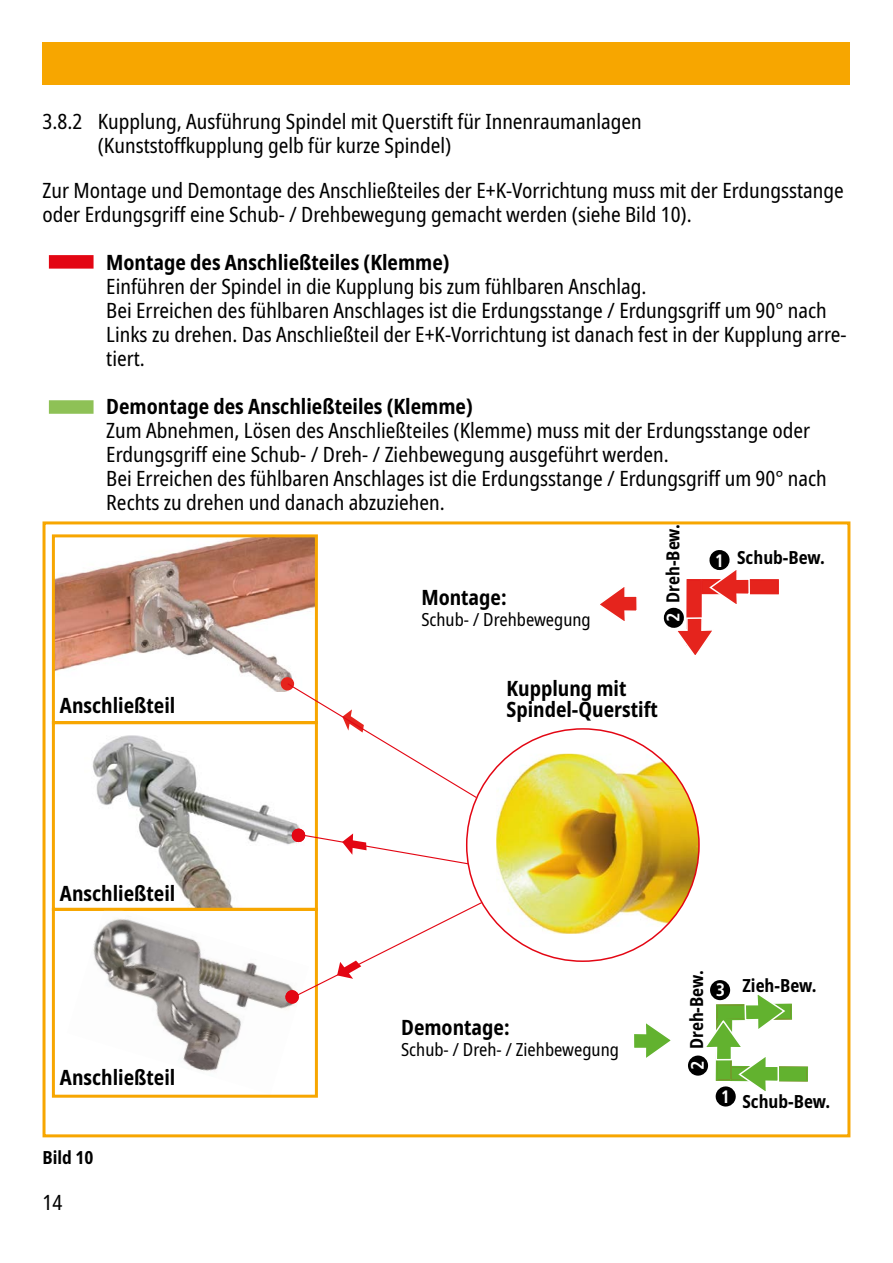
<style>
.page{position:relative;width:893px;height:1263px;background:#fff}
.page>*{position:absolute;margin:0;border:0;box-sizing:border-box;transform-origin:0 0}
.t1{font:condensed 21px/24px "Noto Sans";color:#000}
.t2{font:700 condensed 21px "Noto Sans";color:#000}
.t3{font:700 condensed 18px "Noto Sans";color:#000}
.t4{font:condensed 18px "Noto Sans";color:#000}
.t5{font:700 condensed 18px "Frutiger LT Com";color:#fff}
</style>
<div class="page">
<div style="left:43px;top:43px;width:807px;height:42px;background:#f7a600"></div>
<img style="left:496px;top:754px;width:203px;height:180px">
<img style="left:92px;top:735px;width:208px;height:172px">
<div style="left:52px;top:721px;width:266px;height:190px;border:3px solid #f7a600"></div>
<img style="left:56px;top:538px;width:258px;height:153px">
<div style="left:52px;top:534px;width:266px;height:190px;border:3px solid #f7a600"></div>
<img style="left:93px;top:918px;width:201px;height:153px">
<div style="left:52px;top:908px;width:266px;height:190px;border:3px solid #f7a600"></div>
<div style="left:281px;top:677px;width:13px;height:13px;background:#e5241d;border-radius:50%"></div>
<svg style="left:286px;top:682px;width:192px;height:117px"></svg>
<svg style="left:291px;top:828px;width:178px;height:37px"></svg>
<svg style="left:284px;top:901px;width:199px;height:103px"></svg>
<svg style="left:634px;top:1023px;width:37px;height:35px"></svg>
<div style="left:688px;top:1055px;width:20px;height:21px;background:#000;border-radius:50%"></div>
<svg style="left:702px;top:990px;width:106px;height:101px"></svg>
<div style="left:710px;top:980px;width:20px;height:20px;background:#000;border-radius:50%"></div>
<svg style="left:600px;top:587px;width:37px;height:34px"></svg>
<div style="left:715px;top:1086px;width:21px;height:21px;background:#000;border-radius:50%"></div>
<div style="left:702px;top:580px;width:76px;height:13px;background:#e5241d"></div>
<div style="left:701px;top:579px;width:78px;height:15px;border:2px solid #e5241d"></div>
<svg style="left:663px;top:550px;width:88px;height:105px"></svg>
<div style="left:43px;top:521px;width:807px;height:616px;border:3px solid #f7a600"></div>
<div style="left:49px;top:255px;width:45px;height:14px;background:#e30613"></div>
<div style="left:49px;top:400px;width:45px;height:14px;background:#8ec156"></div>
<p class="t1" style="left:98px;top:110px;width:545px;text-indent:-55px">3.8.2 Kupplung, Ausführung Spindel mit Querstift für Innenraumanlagen (Kunststoffkupplung gelb für kurze Spindel)</p>
<p class="t1" style="left:43px;top:179px;width:803px">Zur Montage und Demontage des Anschließteiles der E+K-Vorrichtung muss mit der Erdungsstange oder Erdungsgriff eine Schub- / Drehbewegung gemacht werden (siehe Bild 10).</p>
<p class="t2" style="left:106px;top:247px;width:345px">Montage des Anschließteiles (Klemme)</p>
<p class="t1" style="left:106px;top:275px;width:742px">Einführen der Spindel in die Kupplung bis zum fühlbaren Anschlag.<br>Bei Erreichen des fühlbaren Anschlages ist die Erdungsstange / Erdungsgriff um 90° nach Links zu drehen. Das Anschließteil der E+K-Vorrichtung ist danach fest in der Kupplung arre&shy;tiert.</p>
<p class="t2" style="left:106px;top:391px;width:368px">Demontage des Anschließteiles (Klemme)</p>
<p class="t1" style="left:106px;top:419px;width:722px">Zum Abnehmen, Lösen des Anschließteiles (Klemme) muss mit der Erdungsstange oder Erdungsgriff eine Schub- / Dreh- / Ziehbewegung ausgeführt werden.<br>Bei Erreichen des fühlbaren Anschlages ist die Erdungsstange / Erdungsgriff um 90° nach Rechts zu drehen und danach abzuziehen.</p>
<p class="t2" style="left:421px;top:582px;width:87px">Montage:</p>
<p class="t4" style="left:421px;top:607px;width:171px">Schub- / Drehbewegung</p>
<p class="t3" style="left:660px;top:603px;width:80px;rotate:-90deg">Dreh-Bew.</p>
<p class="t5" style="left:662px;top:622px;width:11px;rotate:-90deg">2</p>
<p class="t2" style="left:506px;top:673px;width:122px">Kupplung mit</p>
<p class="t2" style="left:60px;top:690px;width:117px">Anschließteil</p>
<p class="t2" style="left:506px;top:694px;width:153px">Spindel-Querstift</p>
<p class="t5" style="left:715px;top:550px;width:11px">1</p>
<p class="t3" style="left:737px;top:544px;width:89px">Schub-Bew.</p>
<p class="t2" style="left:60px;top:878px;width:117px">Anschließteil</p>
<p class="t2" style="left:60px;top:1062px;width:117px">Anschließteil</p>
<p class="t3" style="left:43px;top:1144px;width:53px">Bild 10</p>
<p class="t1" style="left:43px;top:1191px;width:21px">14</p>
<p class="t2" style="left:401px;top:1012px;width:110px">Demontage:</p>
<p class="t4" style="left:401px;top:1037px;width:219px">Schub- / Dreh- / Ziehbewegung</p>
<p class="t3" style="left:684px;top:1049px;width:80px;rotate:-90deg">Dreh-Bew.</p>
<p class="t5" style="left:687px;top:1070px;width:11px;rotate:-90deg">2</p>
<p class="t5" style="left:716px;top:979px;width:11px">3</p>
<p class="t5" style="left:721px;top:1086px;width:11px">1</p>
<p class="t3" style="left:742px;top:972px;width:76px">Zieh-Bew.</p>
<p class="t3" style="left:742px;top:1088px;width:89px">Schub-Bew.</p>
</div>
